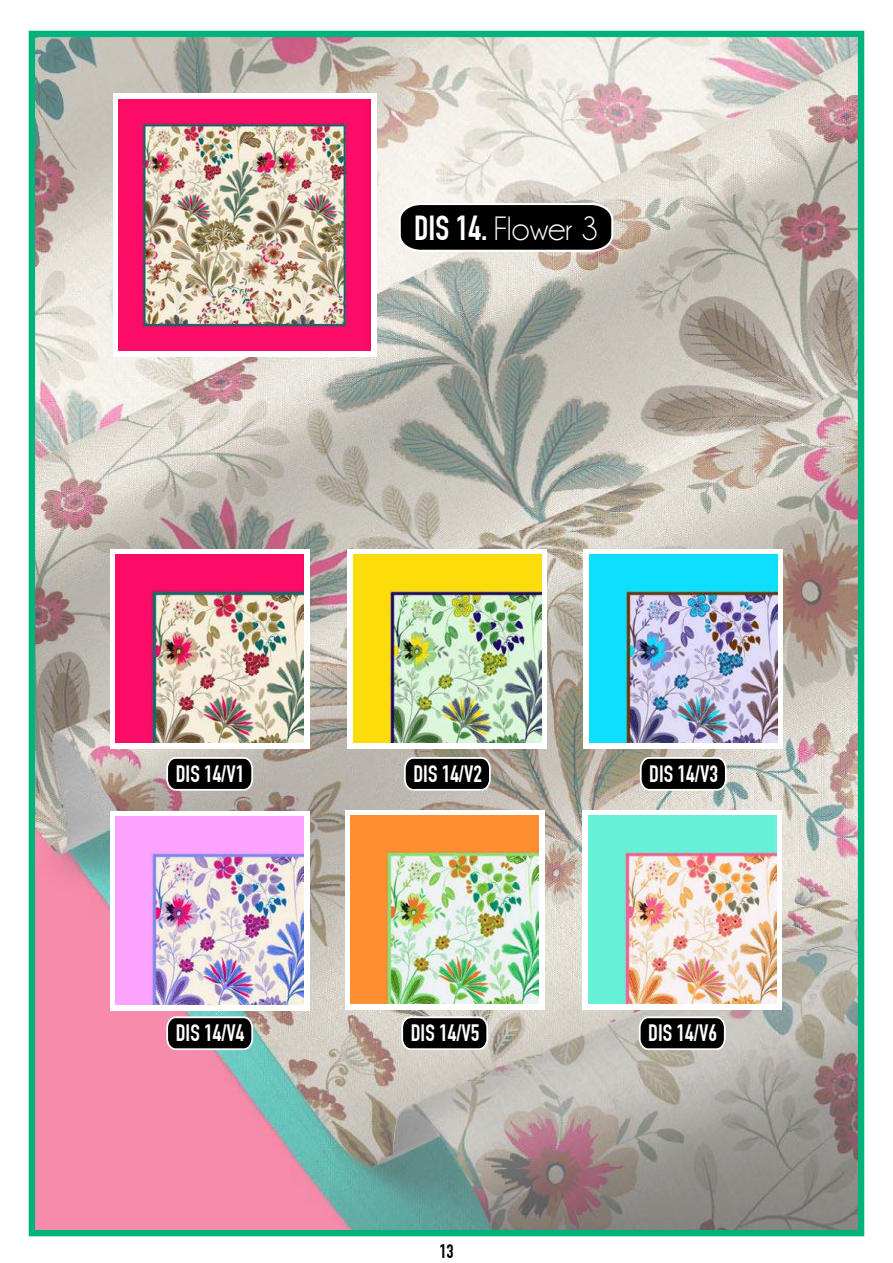
<style>
.page{position:relative;width:893px;height:1263px;background:#fff}
.page>*{position:absolute;margin:0;border:0;box-sizing:border-box;transform-origin:0 0}
.t1{font:34.05px "Champagne&Limousines";color:#fff}
.t2{font:700 23.25px "DIN Condensed";color:#fff}
.t3{font:700 19.2px "DIN Condensed";color:#000}
.s1{font-family:"DIN Condensed";font-weight:700}
</style>
<div class="page">
<img style="left:36px;top:38px;width:821px;height:1191px">
<div style="left:29px;top:31px;width:835px;height:1205px;border:6px solid #00b37d"></div>
<div style="left:110px;top:549px;width:200px;height:200px;background:#fff"></div>
<img style="left:116px;top:555px;width:188px;height:188px">
<div style="left:347px;top:549px;width:200px;height:200px;background:#fff"></div>
<img style="left:353px;top:555px;width:188px;height:188px">
<div style="left:583px;top:549px;width:200px;height:200px;background:#fff"></div>
<img style="left:589px;top:555px;width:188px;height:188px">
<div style="left:110px;top:811px;width:200px;height:199px;background:#fff"></div>
<img style="left:116px;top:816px;width:188px;height:189px">
<div style="left:345px;top:810px;width:200px;height:199px;background:#fff"></div>
<img style="left:351px;top:815px;width:188px;height:189px">
<div style="left:582px;top:810px;width:200px;height:199px;background:#fff"></div>
<img style="left:588px;top:815px;width:188px;height:189px">
<svg style="left:398px;top:202px;width:216px;height:51px;background:#292827"></svg>
<div style="left:113px;top:93px;width:263px;height:264px;background:#fff"></div>
<img style="left:119px;top:100px;width:251px;height:251px">
<svg style="left:165px;top:756px;width:89px;height:36px;background:#353332"></svg>
<svg style="left:403px;top:756px;width:89px;height:36px;background:#333231"></svg>
<svg style="left:639px;top:756px;width:89px;height:36px;background:#353534"></svg>
<svg style="left:165px;top:1015px;width:89px;height:36px;background:#333233"></svg>
<svg style="left:400px;top:1015px;width:89px;height:36px;background:#363635"></svg>
<svg style="left:638px;top:1015px;width:88px;height:36px;background:#333332"></svg>
<h1 class="t1" style="left:414px;top:212px;width:186px"><span class="s1">DIS 14.</span> Flower 3</h1>
<p class="t2" style="left:176px;top:760px;width:70px">DIS 14/V1</p>
<p class="t2" style="left:413px;top:760px;width:70px">DIS 14/V2</p>
<p class="t2" style="left:649px;top:760px;width:70px">DIS 14/V3</p>
<p class="t2" style="left:176px;top:1019px;width:70px">DIS 14/V4</p>
<p class="t2" style="left:411px;top:1019px;width:70px">DIS 14/V5</p>
<p class="t2" style="left:648px;top:1019px;width:70px">DIS 14/V6</p>
<p class="t3" style="left:439px;top:1240px;width:16px">13</p>
</div>
